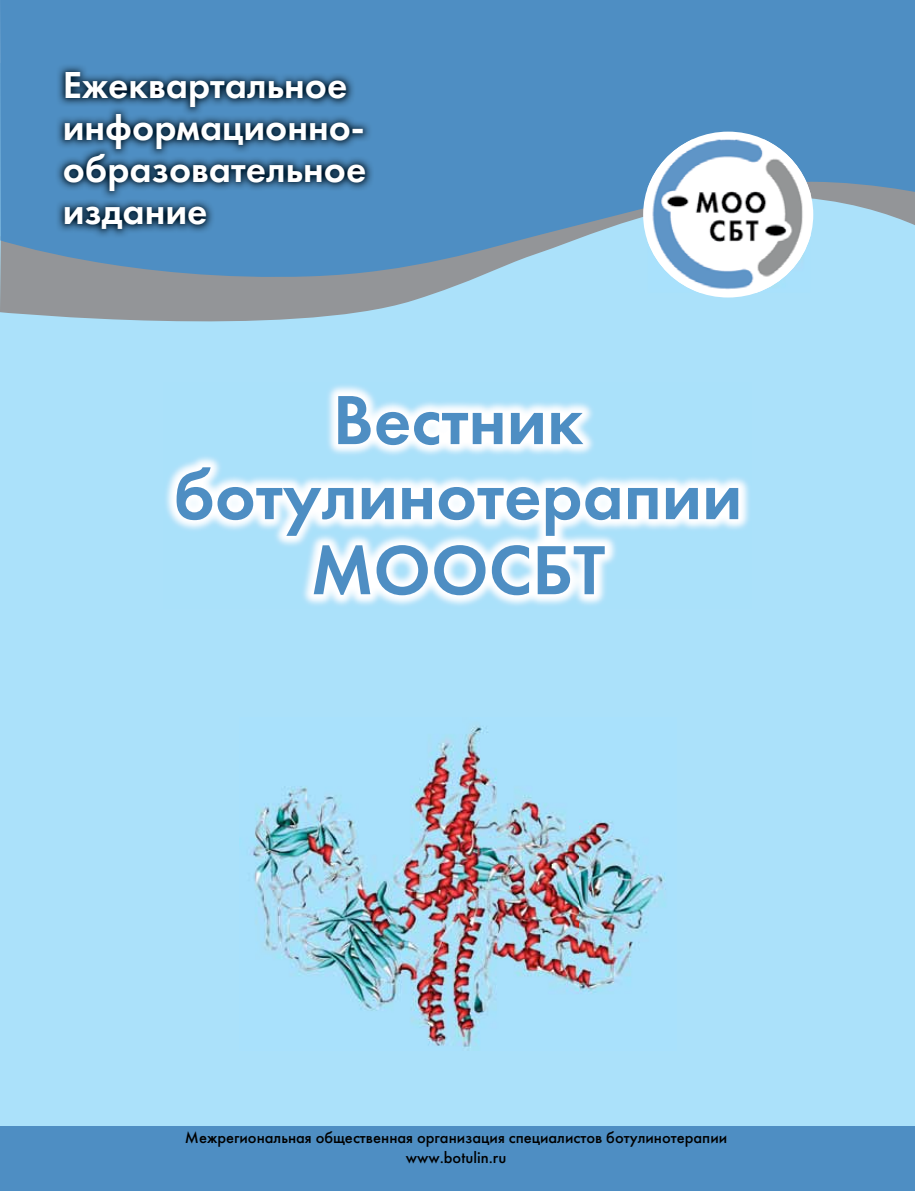
<style>
.page{position:relative;width:915px;height:1191px;background:#fff}
.page>*{position:absolute;margin:0;border:0;box-sizing:border-box;transform-origin:0 0}
.t1{font:72px/75px "Futura Demi";color:#4e8ec3;text-align:center}
.t2{font:39px/42px "Futura Demi";color:#fff}
.t3{font:500 16.5px/19.8px "Futura";color:#000;text-align:center}
</style>
<div class="page">
<div style="left:0;top:64px;width:914px;height:1127px;background:#abe1fa"></div>
<svg style="left:0;top:282px;width:755px;height:40px;fill:#939598"></svg>
<svg style="left:0;top:0;width:914px;height:282px;background:#5a95c4"></svg>
<img style="left:239px;top:726px;width:427px;height:321px">
<img style="left:56px;top:64px;width:317px;height:174px">
<img style="left:166px;top:385px;width:583px;height:221px">
<div style="left:643px;top:132px;width:170px;height:165px;background:#fff;border-radius:50%"></div>
<img style="left:647px;top:140px;width:163px;height:153px">
<div style="left:0;top:1126px;width:914px;height:65px;background:#4e8ec3"></div>
<h2 class="t2" style="left:63px;top:64px;width:305px">Ежеквартальное информационно&shy;образовательное издание</h2>
<h1 class="t1" style="left:173px;top:383px;width:570px">вестник ботулинотерапии<br>МООСБТ</h1>
<p class="t3" style="left:185px;top:1127px;width:543px">межрегиональная общественная организация специалистов ботулинотерапии www.botulin.ru</p>
</div>
